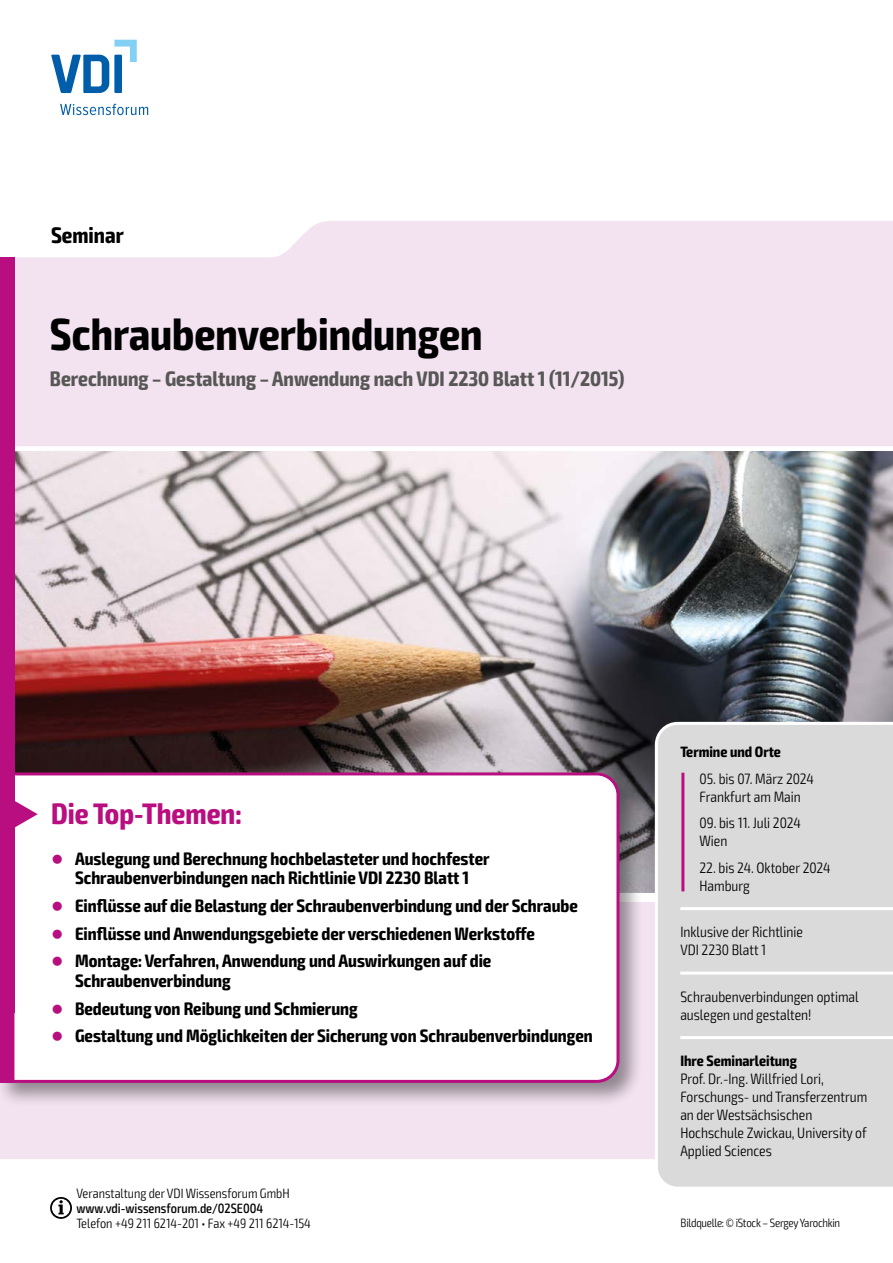
<style>
.page{position:relative;width:893px;height:1263px;background:#fff}
.page>*{position:absolute;margin:0;border:0;box-sizing:border-box;transform-origin:0 0}
.t1{font:700 condensed 45px "Exo 2";color:#000}
.t2{font:700 condensed 29.7px "Exo 2";color:#b80e80}
.t3{font:700 condensed 22.5px "Exo 2";color:#000}
.t4{font:700 condensed 21px "Exo 2";color:#575756}
.t5{font:700 condensed 18px/19.5px "Exo 2";color:#000;text-align:center}
.t6{font:300 condensed 15px/18px "Exo 2";color:#000}
.t7{font:700 condensed 15px "Exo 2";color:#000}
.t8{font:300 condensed 13.5px "Exo 2";color:#000}
.t9{font:500 condensed 13.5px "Exo 2";color:#000}
.t10{font:300 condensed 12px "Exo 2";letter-spacing:-.02em;color:#000}
.s1{color:#b80e80}
</style>
<div class="page">
<div style="left:0;top:221px;width:893px;height:938px;background:#f3e2f0"></div>
<img style="left:14px;top:451px;width:879px;height:441px">
<div style="left:0;top:769px;width:644px;height:338px;background:#000;opacity:.4"></div>
<svg style="left:0;top:771px;width:621px;height:313px"></svg>
<div style="left:0;top:446px;width:893px;height:5px;background:#fff"></div>
<svg style="left:14px;top:799px;width:24px;height:30px"></svg>
<div style="left:653px;top:720px;width:240px;height:467px;background:#dadada"></div>
<hr style="left:680px;top:907px;width:213px;height:3px;background:#fff">
<hr style="left:680px;top:971px;width:213px;height:3px;background:#fff">
<hr style="left:680px;top:1036px;width:213px;height:3px;background:#fff">
<hr style="left:681px;top:773px;width:3px;height:118px;background:#b80e80">
<svg style="left:50px;top:1197px;width:22px;height:22px"></svg>
<div style="left:0;top:257px;width:14px;height:826px;background:#b80e80"></div>
<svg style="left:60px;top:104px;width:88px;height:11px"></svg>
<svg style="left:51px;top:40px;width:86px;height:53px"></svg>
<p class="t3" style="left:51px;top:222px;width:74px">Seminar</p>
<h1 class="t1" style="left:50px;top:307px;width:434px">Schraubenverbindungen</h1>
<p class="t4" style="left:50px;top:366px;width:576px">Berechnung – Gestaltung – Anwendung nach VDI 2230 Blatt 1 (11/2015)</p>
<h2 class="t2" style="left:51px;top:796px;width:192px">Die Top-Themen:</h2>
<p class="t5" style="left:52px;top:849px;width:439px"><span class="s1">●</span> Auslegung und Berechnung hochbelasteter und hochfester<br>Schraubenverbindungen nach Richtlinie VDI 2230 Blatt 1</p>
<p class="t5" style="left:52px;top:896px;width:528px"><span class="s1">●</span> Einflüsse auf die Belastung der Schraubenverbindung und der Schraube</p>
<p class="t5" style="left:52px;top:924px;width:485px"><span class="s1">●</span> Einflüsse und Anwendungsgebiete der verschiedenen Werkstoffe</p>
<p class="t5" style="left:75px;top:952px;width:418px;text-align:left;text-indent:-23px"><span class="s1">●</span> Montage: Verfahren, Anwendung und Auswirkungen auf die<br>Schraubenverbindung</p>
<p class="t5" style="left:52px;top:999px;width:308px"><span class="s1">●</span> Bedeutung von Reibung und Schmierung</p>
<p class="t5" style="left:52px;top:1027px;width:543px"><span class="s1">●</span> Gestaltung und Möglichkeiten der Sicherung von Schraubenverbindungen</p>
<p class="t8" style="left:77px;top:1185px;width:215px">Veranstaltung der VDI Wissensforum GmbH</p>
<p class="t9" style="left:77px;top:1200px;width:188px">www.vdi-wissensforum.de/02SE004</p>
<p class="t8" style="left:77px;top:1215px;width:236px">Telefon +49 211 6214-201 • Fax +49 211 6214-154</p>
<p class="t7" style="left:680px;top:743px;width:102px">Termine und Orte</p>
<p class="t6" style="left:699px;top:770px;width:116px">05. bis 07. März 2024<br>Frankfurt am Main</p>
<p class="t6" style="left:699px;top:814px;width:103px">09. bis 11. Juli 2024<br>Wien</p>
<p class="t6" style="left:699px;top:859px;width:132px">22. bis 24. Oktober 2024<br>Hamburg</p>
<p class="t6" style="left:680px;top:923px;width:124px">Inklusive der Richtlinie<br>VDI 2230 Blatt 1</p>
<p class="t6" style="left:680px;top:988px;width:180px">Schraubenverbindungen optimal auslegen und gestalten!</p>
<p class="t7" style="left:680px;top:1052px;width:118px">Ihre Seminarleitung</p>
<p class="t6" style="left:680px;top:1070px;width:188px">Prof. Dr.-Ing. Willfried Lori,<br>Forschungs- und Transferzentrum an der Westsächsischen<br>Hochschule Zwickau, University of<br>Applied Sciences</p>
<p class="t10" style="left:681px;top:1216px;width:161px">Bildquelle: © iStock – Sergey Yarochkin</p>
</div>
